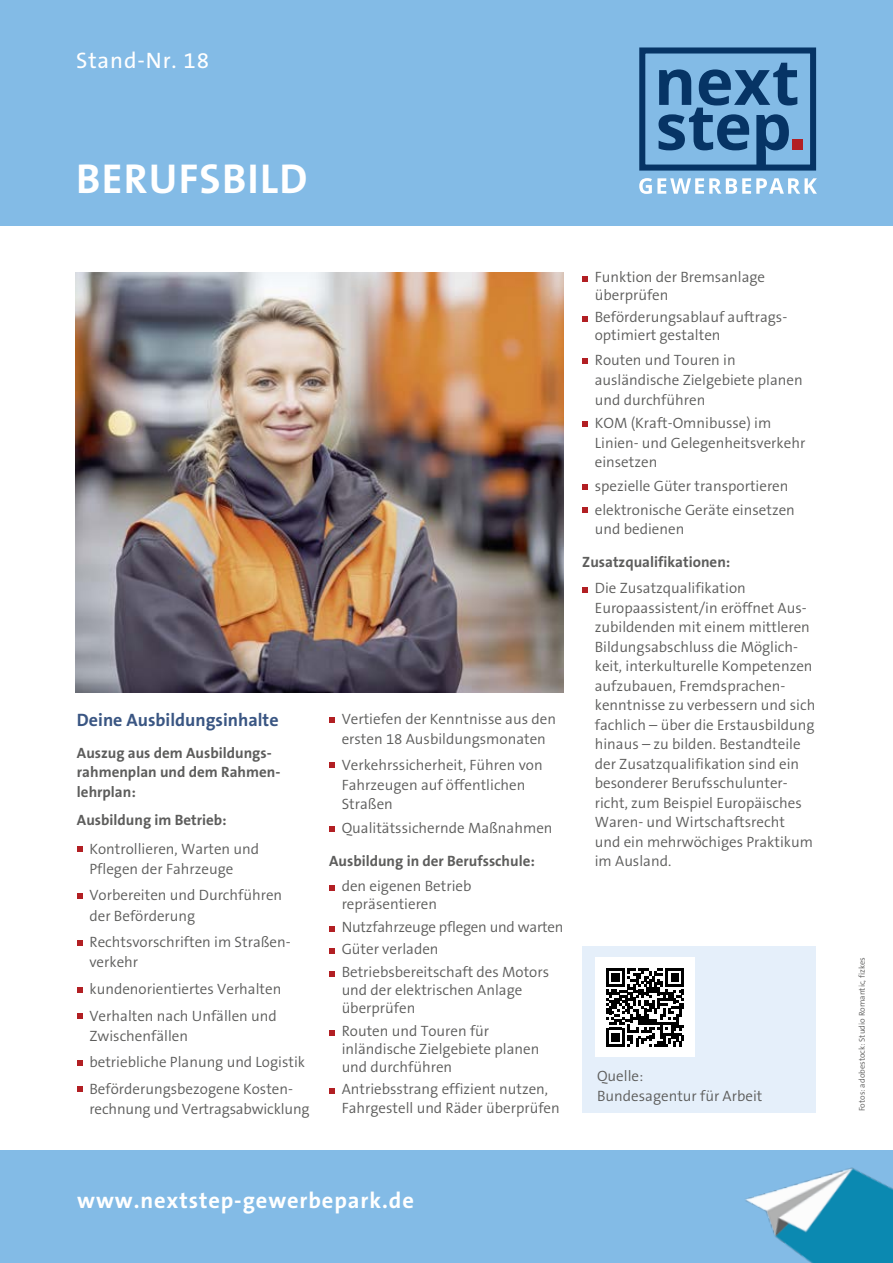
<style>
.page{position:relative;width:893px;height:1263px;background:#fff}
.page>*{position:absolute;margin:0;border:0;box-sizing:border-box;transform-origin:0 0}
.t1{font:700 42px "The Sans B7";letter-spacing:.03em;color:#fff}
.t2{font:700 22.5px "The Sans B7";letter-spacing:.04em;color:#fff}
.t3{font:22.5px "The Sans B5 Plain";letter-spacing:.04em;color:#fff}
.t4{font:700 18px "The Sans B7";color:#3a5683}
.t5{font:300 15px/19.5px "The Sans B4";color:#5d5d5c}
.t6{font:700 15px/19.5px "The Sans B7";color:#5d5d5c}
.t7{font:300 8.4px "The Sans B4";color:#5d5d5c}
</style>
<div class="page">
<div style="left:582px;top:946px;width:234px;height:167px;background:#e5effa"></div>
<svg style="left:77px;top:846px;width:6px;height:6px"></svg>
<svg style="left:77px;top:893px;width:6px;height:6px"></svg>
<svg style="left:77px;top:940px;width:6px;height:6px"></svg>
<svg style="left:77px;top:987px;width:6px;height:5px"></svg>
<svg style="left:77px;top:1013px;width:6px;height:6px"></svg>
<svg style="left:77px;top:1060px;width:6px;height:6px"></svg>
<svg style="left:77px;top:1086px;width:6px;height:6px"></svg>
<svg style="left:329px;top:717px;width:6px;height:6px"></svg>
<svg style="left:329px;top:762px;width:6px;height:6px"></svg>
<svg style="left:329px;top:826px;width:6px;height:6px"></svg>
<svg style="left:329px;top:885px;width:6px;height:6px"></svg>
<svg style="left:329px;top:926px;width:6px;height:6px"></svg>
<svg style="left:329px;top:948px;width:6px;height:6px"></svg>
<svg style="left:329px;top:971px;width:6px;height:6px"></svg>
<svg style="left:329px;top:1030px;width:6px;height:5px"></svg>
<svg style="left:329px;top:1088px;width:6px;height:6px"></svg>
<svg style="left:582px;top:276px;width:6px;height:6px"></svg>
<svg style="left:582px;top:316px;width:6px;height:6px"></svg>
<svg style="left:582px;top:358px;width:6px;height:6px"></svg>
<svg style="left:582px;top:421px;width:6px;height:6px"></svg>
<svg style="left:582px;top:484px;width:6px;height:5px"></svg>
<svg style="left:582px;top:507px;width:6px;height:6px"></svg>
<svg style="left:582px;top:587px;width:6px;height:6px"></svg>
<div style="left:595px;top:957px;width:100px;height:100px;background:#fff"></div>
<svg style="left:606px;top:968px;width:78px;height:78px"></svg>
<div style="left:0;top:0;width:893px;height:225px;background:#83bbe6"></div>
<div style="left:0;top:1150px;width:893px;height:113px;background:#83bbe6"></div>
<img style="left:745px;top:1167px;width:148px;height:96px">
<div style="left:639px;top:47px;width:177px;height:124px;border:6px solid #063465"></div>
<svg style="left:658px;top:63px;width:139px;height:102px"></svg>
<div style="left:792px;top:139px;width:10px;height:11px;background:#b21f23"></div>
<svg style="left:639px;top:178px;width:178px;height:16px"></svg>
<img style="left:76px;top:272px;width:488px;height:420px">
<h2 class="t3" style="left:76px;top:48px;width:134px">Stand-Nr. 18</h2>
<h1 class="t1" style="left:76px;top:157px;width:233px">BERUFSBILD</h1>
<p class="t4" style="left:77px;top:710px;width:203px">Deine Ausbildungsinhalte</p>
<p class="t6" style="left:77px;top:744px;width:205px">Auszug aus dem Ausbildungs&shy;rahmenplan und dem Rahmen&shy;lehrplan:</p>
<p class="t6" style="left:77px;top:811px;width:151px">Ausbildung im Betrieb:</p>
<p class="t5" style="left:89px;top:839px;width:171px;line-height:20.2px">Kontrollieren, Warten und<br>Pflegen der Fahrzeuge</p>
<p class="t5" style="left:89px;top:886px;width:194px;line-height:20.2px">Vorbereiten und Durchführen der Beförderung</p>
<p class="t5" style="left:89px;top:933px;width:203px;line-height:20.2px">Rechtsvorschriften im Straßen&shy;verkehr</p>
<p class="t5" style="left:89px;top:976px;width:193px;line-height:26.5px">kundenorientiertes Verhalten<br>Verhalten nach Unfällen und</p>
<p class="t5" style="left:89px;top:1023px;width:217px;line-height:26.5px">Zwischenfällen<br>betriebliche Planung und Logistik<br>Beförderungsbezogene Kosten-</p>
<p class="t5" style="left:89px;top:1100px;width:222px">rechnung und Vertragsabwicklung</p>
<p class="t5" style="left:342px;top:710px;width:216px">Vertiefen der Kenntnisse aus den ersten 18 Ausbildungsmonaten</p>
<p class="t5" style="left:342px;top:756px;width:202px">Verkehrssicherheit, Führen von<br>Fahrzeugen auf öffentlichen<br>Straßen</p>
<p class="t5" style="left:342px;top:819px;width:212px">Qualitätssichernde Maßnahmen</p>
<p class="t6" style="left:329px;top:852px;width:207px">Ausbildung in der Berufsschule:</p>
<p class="t5" style="left:342px;top:878px;width:131px;line-height:18.1px">den eigenen Betrieb repräsentieren</p>
<p class="t5" style="left:342px;top:916px;width:223px;line-height:22.5px">Nutzfahrzeuge pflegen und warten<br>Güter verladen<br>Betriebsbereitschaft des Motors</p>
<p class="t5" style="left:342px;top:982px;width:182px;line-height:18.1px">und der elektrischen Anlage überprüfen</p>
<p class="t5" style="left:342px;top:1022px;width:199px;line-height:18.1px">Routen und Touren für inländische Zielgebiete planen und durchführen</p>
<p class="t5" style="left:342px;top:1081px;width:220px;line-height:18.1px">Antriebsstrang effizient nutzen,<br>Fahrgestell und Räder überprüfen</p>
<p class="t5" style="left:595px;top:269px;width:172px;line-height:18px">Funktion der Bremsanlage überprüfen</p>
<p class="t5" style="left:595px;top:309px;width:194px;line-height:18px">Beförderungsablauf auftrags&shy;optimiert gestalten</p>
<p class="t5" style="left:595px;top:352px;width:210px">Routen und Touren in ausländische Zielgebiete planen und durchführen</p>
<p class="t5" style="left:595px;top:414px;width:212px">KOM (Kraft-Omnibusse) im<br>Linien- und Gelegenheitsverkehr einsetzen</p>
<p class="t5" style="left:595px;top:475px;width:202px;line-height:23.7px">spezielle Güter transportieren elektronische Geräte einsetzen</p>
<p class="t5" style="left:595px;top:520px;width:91px">und bedienen</p>
<p class="t6" style="left:582px;top:552px;width:150px">Zusatzqualifikationen:</p>
<p class="t5" style="left:595px;top:579px;width:222px">Die Zusatzqualifikation<br>Europaassistent/in eröffnet Aus&shy;zubildenden mit einem mittleren<br>Bildungsabschluss die Möglich&shy;keit, interkulturelle Kompetenzen aufzubauen, Fremdsprachen&shy;kenntnisse zu verbessern und sich fachlich – über die Erstausbildung hinaus – zu bilden. Bestandteile der Zusatzqualifikation sind ein besonderer Berufsschulunter&shy;richt, zum Beispiel Europäisches<br>Waren- und Wirtschaftsrecht<br>und ein mehrwöchiges Praktikum im Ausland.</p>
<p class="t5" style="left:597px;top:1067px;width:167px">Quelle:<br>Bundesagentur für Arbeit</p>
<h2 class="t2" style="left:77px;top:1189px;width:338px">www.nextstep-gewerbepark.de</h2>
<p class="t7" style="left:858px;top:1111px;width:156px;rotate:-90deg">Fotos: adobestock: Studio Romantic, fizkes</p>
</div>
